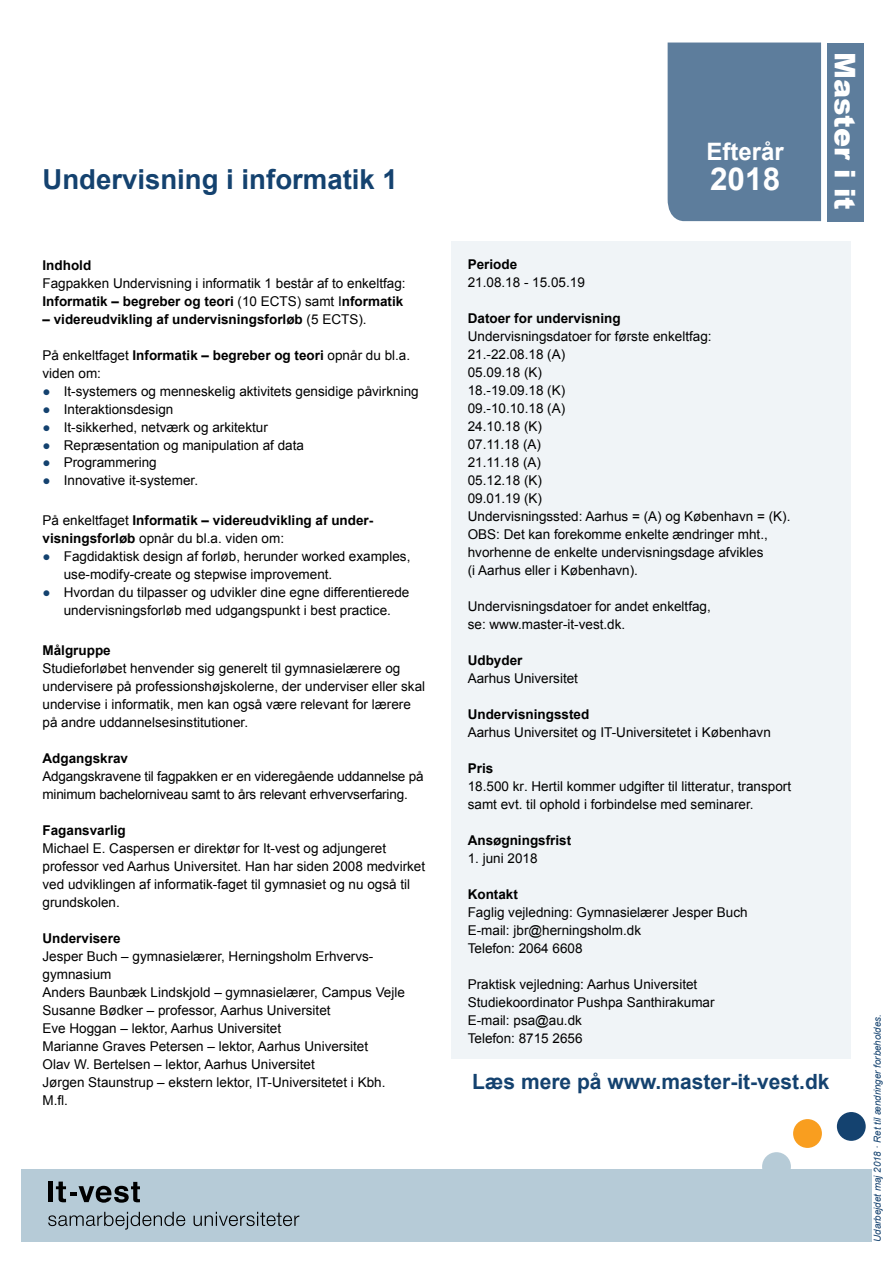
<style>
.page{position:relative;width:893px;height:1263px;background:#fff}
.page>*{position:absolute;margin:0;border:0;box-sizing:border-box;transform-origin:0 0}
.t1{font:700 31.5px "Arial";color:#fff}
.t2{font:900 28.5px "Arial";color:#fff}
.t3{font:700 27.6px "Arial";color:#14426f}
.t4{font:700 24px "Arial";color:#fff}
.t5{font:700 21px "Arial";color:#14426f}
.t6{font:13.5px/18px "Arial";color:#000}
.t7{font:700 13.5px/18px "Arial";color:#000}
.t8{font:italic 9.75px "Arial";color:#14426f}
.s1{font-weight:700}
.s2{font-weight:400}
.s3{color:#14426f}
</style>
<div class="page">
<div style="left:451px;top:242px;width:399px;height:817px;background:#f0f4f7"></div>
<div style="left:21px;top:1169px;width:851px;height:73px;background:#b6cbd7"></div>
<div style="left:668px;top:43px;width:153px;height:178px;background:#5d7d9c"></div>
<div style="left:827px;top:43px;width:36px;height:179px;background:#5d7d9c"></div>
<div style="left:762px;top:1152px;width:29px;height:29px;background:#b6cbd7;border-radius:50%"></div>
<div style="left:793px;top:1119px;width:29px;height:29px;background:#f99e1f;border-radius:50%"></div>
<div style="left:837px;top:1112px;width:29px;height:29px;background:#14426f;border-radius:50%"></div>
<div style="left:48px;top:1181px;width:5px;height:21px;background:#000"></div>
<svg style="left:56px;top:1181px;width:84px;height:22px"></svg>
<svg style="left:48px;top:1212px;width:137px;height:17px"></svg>
<svg style="left:194px;top:1212px;width:105px;height:14px"></svg>
<h3 class="t4" style="left:706px;top:136px;width:79px">Efterår</h3>
<h3 class="t3" style="left:43px;top:160px;width:357px">Undervisning i informatik 1</h3>
<h1 class="t1" style="left:710px;top:158px;width:72px">2018</h1>
<h2 class="t2" style="left:866px;top:52px;width:160px;rotate:90deg">Master i it</h2>
<p class="t7" style="left:43px;top:256px;width:50px">Indhold</p>
<p class="t6" style="left:43px;top:274px;width:365px">Fagpakken Undervisning i informatik 1 består af to enkeltfag:<br><span class="s1">Informatik – begreber og teori</span> (10 ECTS) samt I<span class="s1">nformatik</span></p>
<p class="t7" style="left:43px;top:310px;width:326px">– videreudvikling af undervisningsforløb <span class="s2">(5 ECTS).</span></p>
<p class="t6" style="left:43px;top:346px;width:369px">På enkeltfaget <span class="s1">Informatik – begreber og teori</span> opnår du bl.a. viden om:</p>
<p class="t6" style="left:43px;top:382px;width:378px"><span class="s3">●</span> It-systemers og menneskelig aktivitets gensidige påvirkning</p>
<p class="t6" style="left:43px;top:400px;width:132px"><span class="s3">●</span> Interaktionsdesign</p>
<p class="t6" style="left:43px;top:418px;width:227px"><span class="s3">●</span> It-sikkerhed, netværk og arkitektur</p>
<p class="t6" style="left:43px;top:436px;width:263px"><span class="s3">●</span> Repræsentation og manipulation af data</p>
<p class="t6" style="left:43px;top:454px;width:116px"><span class="s3">●</span> Programmering</p>
<p class="t6" style="left:43px;top:472px;width:157px"><span class="s3">●</span> Innovative it-systemer.</p>
<p class="t7" style="left:43px;top:512px;width:332px"><span class="s2">På enkeltfaget</span> Informatik – videreudvikling af under&shy;visningsforløb <span class="s2">opnår du bl.a. viden om:</span></p>
<p class="t6" style="left:64px;top:547px;width:348px;text-indent:-21px"><span class="s3">●</span> Fagdidaktisk design af forløb, herunder worked examples, use-modify-create og stepwise improvement.</p>
<p class="t6" style="left:43px;top:583px;width:368px;text-align:center"><span class="s3">●</span> Hvordan du tilpasser og udvikler dine egne differentierede undervisningsforløb med udgangspunkt i best practice.</p>
<p class="t7" style="left:43px;top:641px;width:70px">Målgruppe</p>
<p class="t6" style="left:43px;top:659px;width:384px">Studieforløbet henvender sig generelt til gymnasielærere og undervisere på professionshøjskolerne, der underviser eller skal undervise i informatik, men kan også være relevant for lærere på andre uddannelsesinstitutioner.</p>
<p class="t7" style="left:43px;top:749px;width:87px">Adgangskrav</p>
<p class="t6" style="left:43px;top:767px;width:383px">Adgangskravene til fagpakken er en videregående uddannelse på minimum bachelorniveau samt to års relevant erhvervserfaring.</p>
<p class="t7" style="left:43px;top:821px;width:85px">Fagansvarlig</p>
<p class="t6" style="left:43px;top:839px;width:384px">Michael E. Caspersen er direktør for It-vest og adjungeret professor ved Aarhus Universitet. Han har siden 2008 medvirket ved udviklingen af informatik-faget til gymnasiet og nu også til grundskolen.</p>
<p class="t7" style="left:43px;top:929px;width:80px">Undervisere</p>
<p class="t6" style="left:43px;top:947px;width:364px">Jesper Buch – gymnasielærer, Herningsholm Erhvervs&shy;gymnasium<br>Anders Baunbæk Lindskjold – gymnasielærer, Campus Vejle Susanne Bødker – professor, Aarhus Universitet<br>Eve Hoggan – lektor, Aarhus Universitet<br>Marianne Graves Petersen – lektor, Aarhus Universitet<br>Olav W. Bertelsen – lektor, Aarhus Universitet<br>Jørgen Staunstrup – ekstern lektor, IT-Universitetet i Kbh.<br>M.fl.</p>
<p class="t7" style="left:468px;top:256px;width:51px">Periode</p>
<p class="t6" style="left:468px;top:274px;width:119px">21.08.18 - 15.05.19</p>
<p class="t7" style="left:468px;top:310px;width:155px">Datoer for undervisning</p>
<p class="t6" style="left:468px;top:328px;width:324px">Undervisningsdatoer for første enkeltfag:<br>21.-22.08.18 (A)<br>05.09.18 (K)<br>18.-19.09.18 (K)<br>09.-10.10.18 (A)<br>24.10.18 (K)<br>07.11.18 (A)<br>21.11.18 (A)<br>05.12.18 (K)<br>09.01.19 (K)<br>Undervisningssted: Aarhus = (A) og København = (K).<br>OBS: Det kan forekomme enkelte ændringer mht., hvorhenne de enkelte undervisningsdage afvikles<br>(i Aarhus eller i København).</p>
<p class="t6" style="left:468px;top:598px;width:245px">Undervisningsdatoer for andet enkeltfag, se: www.master-it-vest.dk.</p>
<p class="t7" style="left:468px;top:652px;width:56px">Udbyder</p>
<p class="t6" style="left:468px;top:670px;width:112px">Aarhus Universitet</p>
<p class="t7" style="left:468px;top:706px;width:123px">Undervisningssted</p>
<p class="t6" style="left:468px;top:724px;width:305px">Aarhus Universitet og IT-Universitetet i København</p>
<p class="t7" style="left:468px;top:760px;width:27px">Pris</p>
<p class="t6" style="left:468px;top:778px;width:325px">18.500 kr. Hertil kommer udgifter til litteratur, transport samt evt. til ophold i forbindelse med seminarer.</p>
<p class="t7" style="left:468px;top:832px;width:105px">Ansøgningsfrist</p>
<p class="t6" style="left:468px;top:850px;width:71px">1. juni 2018</p>
<p class="t7" style="left:468px;top:886px;width:52px">Kontakt</p>
<p class="t6" style="left:468px;top:904px;width:281px">Faglig vejledning: Gymnasielærer Jesper Buch<br>E-mail: jbr@herningsholm.dk<br>Telefon: 2064 6608</p>
<p class="t6" style="left:468px;top:976px;width:248px">Praktisk vejledning: Aarhus Universitet<br>Studiekoordinator Pushpa Santhirakumar<br>E-mail: psa@au.dk<br>Telefon: 8715 2656</p>
<h3 class="t5" style="left:472px;top:1068px;width:359px">Læs mere på www.master-it-vest.dk</h3>
<p class="t8" style="left:871px;top:1242px;width:229px;rotate:-90deg">Udarbejdet maj 2018 · Ret til ændringer forbeholdes.</p>
</div>
